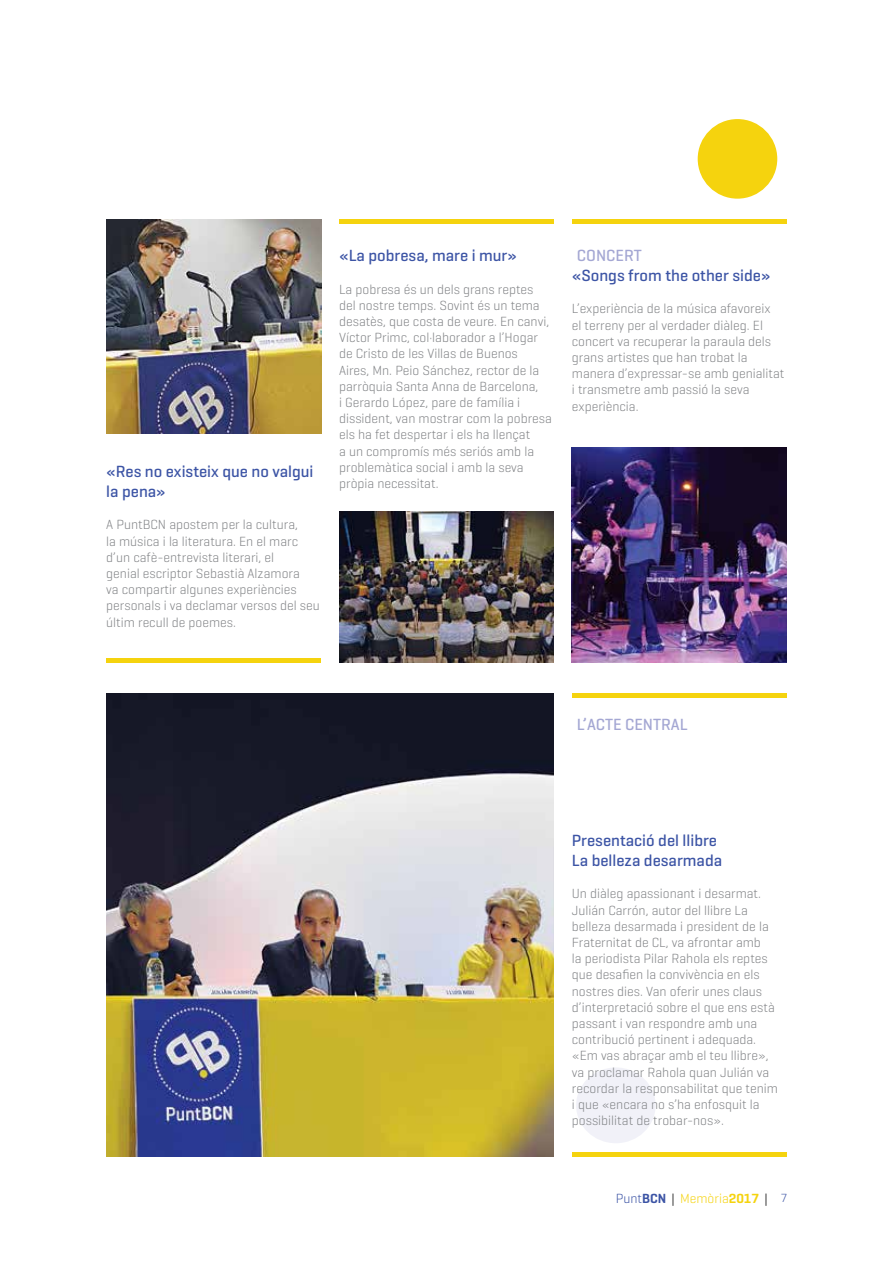
<style>
.page{position:relative;width:893px;height:1263px;background:#fff}
.page>*{position:absolute;margin:0;border:0;box-sizing:border-box;transform-origin:0 0}
.t1{font:500 16.5px/19.8px "Geogrotesque";color:#3c54a5}
.t2{font:500 16.5px "Geogrotesque";color:#a4a7d3}
.t3{font:300 13.5px/16.2px "Geogrotesque";color:#808285}
.t4{font:300 13.5px "Geogrotesque";color:#f5d30e}
.s1{color:#3c54a5}
.s2{font-weight:600;color:#3c54a5}
.s3{color:#000}
.s4{font-weight:600}
.s5{font-size:12px;color:#3c54a5}
</style>
<div class="page">
<div style="left:698px;top:119px;width:79px;height:80px;background:#f5d30e;border-radius:50%"></div>
<div style="left:576px;top:1067px;width:80px;height:76px;background:#f1f1f8;border-radius:50%"></div>
<img style="left:106px;top:219px;width:215px;height:215px">
<img style="left:339px;top:511px;width:215px;height:151px">
<img style="left:572px;top:448px;width:215px;height:214px">
<img style="left:106px;top:693px;width:448px;height:464px">
<hr style="left:106px;top:658px;width:215px;height:4px;background:#f5d30e">
<div style="left:339px;top:219px;width:215px;height:5px;background:#f5d30e"></div>
<div style="left:572px;top:219px;width:215px;height:5px;background:#f5d30e"></div>
<div style="left:572px;top:693px;width:215px;height:5px;background:#f5d30e"></div>
<div style="left:572px;top:1152px;width:215px;height:5px;background:#f5d30e"></div>
<p class="t1" style="left:106px;top:461px;width:209px">«Res no existeix que no valgui la pena»</p>
<p class="t3" style="left:106px;top:516px;width:215px">A PuntBCN apostem per la cultura,<br>la música i la literatura. En el marc d’un cafè-entrevista literari, el<br>genial escriptor Sebastià Alzamora<br>va compartir algunes experiències personals i va declamar versos del seu últim recull de poemes.</p>
<p class="t1" style="left:339px;top:245px;width:179px">«La pobresa, mare i mur»</p>
<p class="t3" style="left:339px;top:280px;width:214px">La pobresa és un dels grans reptes del nostre temps. Sovint és un tema desatès, que costa de veure. En canvi, Víctor Primc, col·laborador a l’Hogar de Cristo de les Villas de Buenos<br>Aires, Mn. Peio Sánchez, rector de la parròquia Santa Anna de Barcelona,<br>i Gerardo López, pare de família i dissident, van mostrar com la pobresa els ha fet despertar i els ha llençat<br>a un compromís més seriós amb la problemàtica social i amb la seva pròpia necessitat.</p>
<p class="t2" style="left:577px;top:245px;width:66px">CONCERT</p>
<p class="t1" style="left:572px;top:265px;width:200px">«Songs from the other side»</p>
<p class="t3" style="left:572px;top:300px;width:214px">L’experiència de la música afavoreix<br>el terreny per al verdader diàleg. El concert va recuperar la paraula dels grans artistes que han trobat la manera d’expressar-se amb genialitat i transmetre amb passió la seva experiència.</p>
<p class="t2" style="left:577px;top:714px;width:112px">L’ACTE CENTRAL</p>
<p class="t1" style="left:572px;top:830px;width:152px">Presentació del llibre<br>La belleza desarmada</p>
<p class="t3" style="left:572px;top:885px;width:208px">Un diàleg apassionant i desarmat.<br>Julián Carrón, autor del llibre La belleza desarmada i president de la Fraternitat de CL, va afrontar amb<br>la periodista Pilar Rahola els reptes que desafien la convivència en els nostres dies. Van oferir unes claus d’interpretació sobre el que ens està passant i van respondre amb una contribució pertinent i adequada. «Em vas abraçar amb el teu llibre», va proclamar Rahola quan Julián va recordar la responsabilitat que tenim i que «encara no s’ha enfosquit la possibilitat de trobar-nos».</p>
<p class="t4" style="left:616px;top:1190px;width:173px"><span class="s1">Punt</span><span class="s2">BCN</span> <span class="s3">|</span> Memòria<span class="s4">2017</span> <span class="s3">|</span> <span class="s5">7</span></p>
</div>
